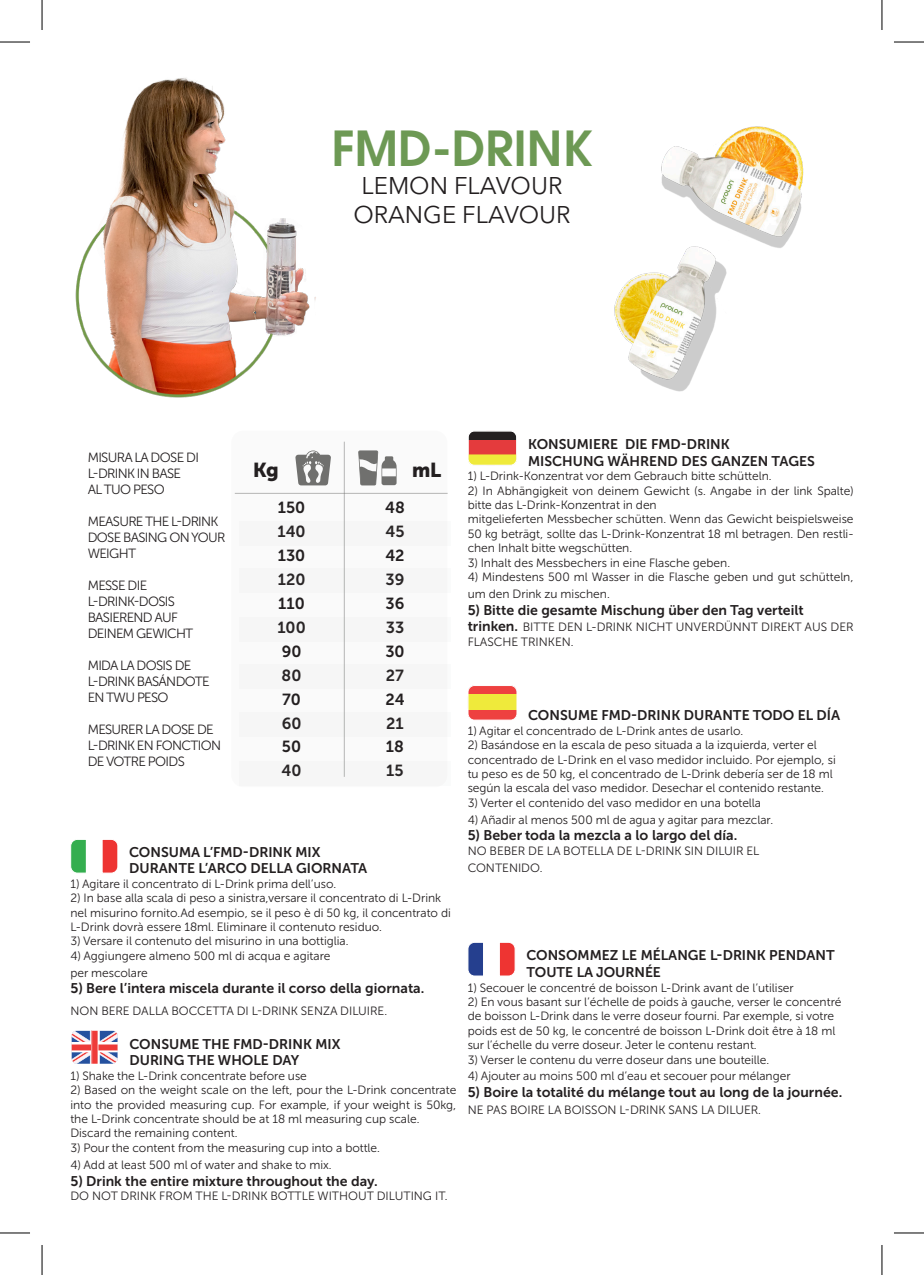
<style>
.page{position:relative;width:924px;height:1275px;background:#fff}
.page>*{position:absolute;margin:0;border:0;box-sizing:border-box;transform-origin:0 0}
.t1{font:600 48px "Avant Garde CE";color:#6d9954}
.t2{font:24px "Avenir Next LT Pro";color:#231f20}
.t3{font:20px "Museo Sans Cyrl 900";color:#231f20}
.t4{font:16px "Museo Sans Cyrl 700";color:#231f20}
.t5{font:14px/16.8px "Museo Sans Cyrl 700";color:#231f20}
.t6{font:13.4px/16px "Museo Sans Cyrl 300";letter-spacing:-.05em;color:#231f20}
.t7{font:12px/14.4px "Museo Sans Cyrl 300";color:#231f20}
.s1{font-family:"Museo Sans Cyrl 700";font-size:14px}
</style>
<div class="page">
<div style="left:231px;top:430px;width:216px;height:357px;background:#fafafa;border-radius:12px"></div>
<hr style="left:344px;top:442px;width:1px;height:335px;background:#70706e">
<hr style="left:235px;top:493px;width:212px;height:1px;background:#70706e">
<svg style="left:297px;top:474px;width:32px;height:11px"></svg>
<svg style="left:358px;top:450px;width:38px;height:35px"></svg>
<svg style="left:70px;top:839px;width:16px;height:34px"></svg>
<svg style="left:101px;top:839px;width:17px;height:34px"></svg>
<svg style="left:71px;top:1030px;width:47px;height:34px"></svg>
<svg style="left:469px;top:432px;width:47px;height:33px"></svg>
<div style="left:467px;top:430px;width:50px;height:35px;border:1px solid #fff;border-radius:6px"></div>
<svg style="left:468px;top:942px;width:15px;height:34px"></svg>
<svg style="left:498px;top:942px;width:17px;height:34px"></svg>
<img style="left:75px;top:78px;width:256px;height:396px">
<img style="left:614px;top:126px;width:190px;height:266px">
<div style="left:239px;top:521px;width:211px;height:24px;background:#f6f6f6"></div>
<div style="left:239px;top:568px;width:211px;height:24px;background:#f6f6f6"></div>
<div style="left:239px;top:617px;width:211px;height:24px;background:#f6f6f6"></div>
<div style="left:239px;top:664px;width:211px;height:24px;background:#f6f6f6"></div>
<div style="left:239px;top:712px;width:211px;height:24px;background:#f6f6f6"></div>
<div style="left:239px;top:761px;width:211px;height:24px;background:#f6f6f6"></div>
<svg style="left:469px;top:687px;width:48px;height:33px"></svg>
<div style="left:468px;top:694px;width:48px;height:16px;background:#efea3b"></div>
<div style="left:467px;top:685px;width:50px;height:35px;border:1px solid #fff;border-radius:6px"></div>
<hr style="left:0;top:42px;width:30px;height:1px;background:#000">
<hr style="left:893px;top:42px;width:30px;height:1px;background:#000">
<hr style="left:0;top:1232px;width:30px;height:1px;background:#000">
<hr style="left:893px;top:1232px;width:30px;height:1px;background:#000">
<hr style="left:42px;top:0;width:1px;height:30px;background:#000">
<hr style="left:42px;top:1245px;width:1px;height:30px;background:#000">
<hr style="left:881px;top:0;width:1px;height:30px;background:#000">
<hr style="left:881px;top:1245px;width:1px;height:30px;background:#000">
<p class="t1" style="left:331px;top:117px;width:262px">FMD-DRINK</p>
<p class="t2" style="left:361px;top:172px;width:202px">LEMON FLAVOUR</p>
<p class="t2" style="left:353px;top:200px;width:219px">ORANGE FLAVOUR</p>
<p class="t6" style="left:88px;top:449px;width:113px">MISURA LA DOSE DI<br>L-DRINK IN BASE</p>
<p class="t6" style="left:88px;top:481px;width:78px">AL TUO PESO</p>
<p class="t6" style="left:88px;top:513px;width:139px">MEASURE THE L-DRINK<br>DOSE BASING ON YOUR<br>WEIGHT</p>
<p class="t6" style="left:88px;top:577px;width:61px">MESSE DIE</p>
<p class="t6" style="left:88px;top:593px;width:89px">L-DRINK-DOSIS</p>
<p class="t6" style="left:88px;top:609px;width:91px">BASIEREND AUF</p>
<p class="t6" style="left:88px;top:625px;width:107px">DEINEM GEWICHT</p>
<p class="t6" style="left:88px;top:657px;width:123px">MIDA LA DOSIS DE<br>L-DRINK BASÁNDOTE<br>EN TWU PESO</p>
<p class="t6" style="left:88px;top:721px;width:135px">MESURER LA DOSE DE<br>L-DRINK EN FONCTION<br>DE VOTRE POIDS</p>
<p class="t3" style="left:253px;top:458px;width:27px">Kg</p>
<p class="t3" style="left:412px;top:458px;width:31px">mL</p>
<p class="t4" style="left:385px;top:499px;width:21px">48</p>
<p class="t4" style="left:385px;top:523px;width:21px">45</p>
<p class="t4" style="left:385px;top:547px;width:21px">42</p>
<p class="t4" style="left:385px;top:570px;width:20px">39</p>
<p class="t4" style="left:385px;top:594px;width:20px">36</p>
<p class="t4" style="left:385px;top:618px;width:20px">33</p>
<p class="t4" style="left:385px;top:642px;width:21px">30</p>
<p class="t4" style="left:386px;top:666px;width:20px">27</p>
<p class="t4" style="left:385px;top:690px;width:21px">24</p>
<p class="t4" style="left:386px;top:714px;width:19px">21</p>
<p class="t4" style="left:386px;top:738px;width:20px">18</p>
<p class="t4" style="left:386px;top:762px;width:19px">15</p>
<p class="t4" style="left:278px;top:499px;width:29px">150</p>
<p class="t4" style="left:277px;top:523px;width:30px">140</p>
<p class="t4" style="left:278px;top:547px;width:29px">130</p>
<p class="t4" style="left:277px;top:570px;width:29px">120</p>
<p class="t4" style="left:278px;top:594px;width:28px">110</p>
<p class="t4" style="left:277px;top:618px;width:30px">100</p>
<p class="t4" style="left:281px;top:642px;width:21px">90</p>
<p class="t4" style="left:281px;top:666px;width:21px">80</p>
<p class="t4" style="left:282px;top:690px;width:20px">70</p>
<p class="t4" style="left:281px;top:714px;width:21px">60</p>
<p class="t4" style="left:282px;top:738px;width:21px">50</p>
<p class="t4" style="left:281px;top:762px;width:21px">40</p>
<p class="t5" style="left:129px;top:843px;width:193px">CONSUMA L’FMD-DRINK MIX</p>
<p class="t5" style="left:129px;top:860px;width:239px">DURANTE L’ARCO DELLA GIORNATA</p>
<p class="t7" style="left:70px;top:876px;width:267px">1) Agitare il concentrato di L-Drink prima dell’uso.</p>
<p class="t7" style="left:70px;top:891px;width:382px">2) In base alla scala di peso a sinistra,versare il concentrato di L-Drink nel misurino fornito.Ad esempio, se il peso è di 50 kg, il concentrato di<br>L-Drink dovrà essere 18ml. Eliminare il contenuto residuo.</p>
<p class="t7" style="left:70px;top:934px;width:279px">3) Versare il contenuto del misurino in una bottiglia.</p>
<p class="t7" style="left:70px;top:948px;width:261px">4) Aggiungere almeno 500 ml di acqua e agitare</p>
<p class="t7" style="left:70px;top:965px;width:79px">per mescolare</p>
<p class="t5" style="left:70px;top:980px;width:355px">5) Bere l’intera miscela durante il corso della giornata.</p>
<p class="t7" style="left:70px;top:1003px;width:318px">NON BERE DALLA BOCCETTA DI L-DRINK SENZA DILUIRE.</p>
<p class="t5" style="left:129px;top:1035px;width:212px">CONSUME THE FMD-DRINK MIX</p>
<p class="t5" style="left:129px;top:1052px;width:171px">DURING THE WHOLE DAY</p>
<p class="t7" style="left:70px;top:1068px;width:238px">1) Shake the L-Drink concentrate before use</p>
<p class="t7" style="left:70px;top:1083px;width:387px;text-align:justify">2) Based on the weight scale on the left, pour the L-Drink concentrate into the provided measuring cup. For example, if your weight is 50kg, the L-Drink concentrate should be at 18 ml measuring cup scale.</p>
<p class="t7" style="left:70px;top:1126px;width:169px">Discard the remaining content.</p>
<p class="t7" style="left:70px;top:1140px;width:311px">3) Pour the content from the measuring cup into a bottle.</p>
<p class="t7" style="left:70px;top:1157px;width:263px">4) Add at least 500 ml of water and shake to mix.</p>
<p class="t5" style="left:70px;top:1172px;width:309px">5) Drink the entire mixture throughout the day.</p>
<p class="t7" style="left:70px;top:1188px;width:378px">DO NOT DRINK FROM THE L-DRINK BOTTLE WITHOUT DILUTING IT.</p>
<p class="t5" style="left:528px;top:436px;width:203px">KONSUMIERE DIE FMD-DRINK</p>
<p class="t5" style="left:528px;top:452px;width:288px">MISCHUNG WÄHREND DES GANZEN TAGES</p>
<p class="t7" style="left:467px;top:469px;width:305px">1) L-Drink-Konzentrat vor dem Gebrauch bitte schütteln.</p>
<p class="t7" style="left:467px;top:483px;width:387px">2) In Abhängigkeit von deinem Gewicht (s. Angabe in der link Spalte) bitte das L-Drink-Konzentrat in den</p>
<p class="t7" style="left:467px;top:512px;width:387px;text-align:justify">mitgelieferten Messbecher schütten. Wenn das Gewicht beispielsweise 50 kg beträgt, sollte das L-Drink-Konzentrat 18 ml betragen. Den restli&shy;chen Inhalt bitte wegschütten.</p>
<p class="t7" style="left:467px;top:555px;width:264px">3) Inhalt des Messbechers in eine Flasche geben.</p>
<p class="t7" style="left:467px;top:568px;width:387px;line-height:16.8px">4) Mindestens 500 ml Wasser in die Flasche geben und gut schütteln, um den Drink zu mischen.</p>
<p class="t5" style="left:467px;top:601px;width:337px">5) Bitte die gesamte Mischung über den Tag verteilt</p>
<p class="t7" style="left:467px;top:620px;width:387px"><span class="s1">trinken.</span> BITTE DEN L-DRINK NICHT UNVERDÜNNT DIREKT AUS DER<br>FLASCHE TRINKEN.</p>
<p class="t5" style="left:528px;top:707px;width:313px">CONSUME FMD-DRINK DURANTE TODO EL DÍA</p>
<p class="t7" style="left:467px;top:723px;width:277px">1) Agitar el concentrado de L-Drink antes de usarlo.</p>
<p class="t7" style="left:467px;top:738px;width:369px">2) Basándose en la escala de peso situada a la izquierda, verter el concentrado de L-Drink en el vaso medidor incluido. Por ejemplo, si tu peso es de 50 kg, el concentrado de L-Drink debería ser de 18 ml según la escala del vaso medidor. Desechar el contenido restante.</p>
<p class="t7" style="left:467px;top:795px;width:295px">3) Verter el contenido del vaso medidor en una botella</p>
<p class="t7" style="left:467px;top:812px;width:307px">4) Añadir al menos 500 ml de agua y agitar para mezclar.</p>
<p class="t5" style="left:467px;top:827px;width:271px">5) Beber toda la mezcla a lo largo del día.</p>
<p class="t7" style="left:467px;top:843px;width:293px">NO BEBER DE LA BOTELLA DE L-DRINK SIN DILUIR EL</p>
<p class="t7" style="left:467px;top:860px;width:76px">CONTENIDO.</p>
<p class="t5" style="left:526px;top:947px;width:310px">CONSOMMEZ LE MÉLANGE L-DRINK PENDANT<br>TOUTE LA JOURNÉE</p>
<p class="t7" style="left:467px;top:980px;width:327px">1) Secouer le concentré de boisson L-Drink avant de l’utiliser</p>
<p class="t7" style="left:467px;top:994px;width:375px">2) En vous basant sur l’échelle de poids à gauche, verser le concentré de boisson L-Drink dans le verre doseur fourni. Par exemple, si votre poids est de 50 kg, le concentré de boisson L-Drink doit être à 18 ml sur l’échelle du verre doseur. Jeter le contenu restant.</p>
<p class="t7" style="left:467px;top:1052px;width:303px">3) Verser le contenu du verre doseur dans une bouteille.</p>
<p class="t7" style="left:467px;top:1069px;width:324px">4) Ajouter au moins 500 ml d’eau et secouer pour mélanger</p>
<p class="t5" style="left:467px;top:1084px;width:376px">5) Boire la totalité du mélange tout au long de la journée.</p>
<p class="t7" style="left:467px;top:1102px;width:295px">NE PAS BOIRE LA BOISSON L-DRINK SANS LA DILUER.</p>
</div>
